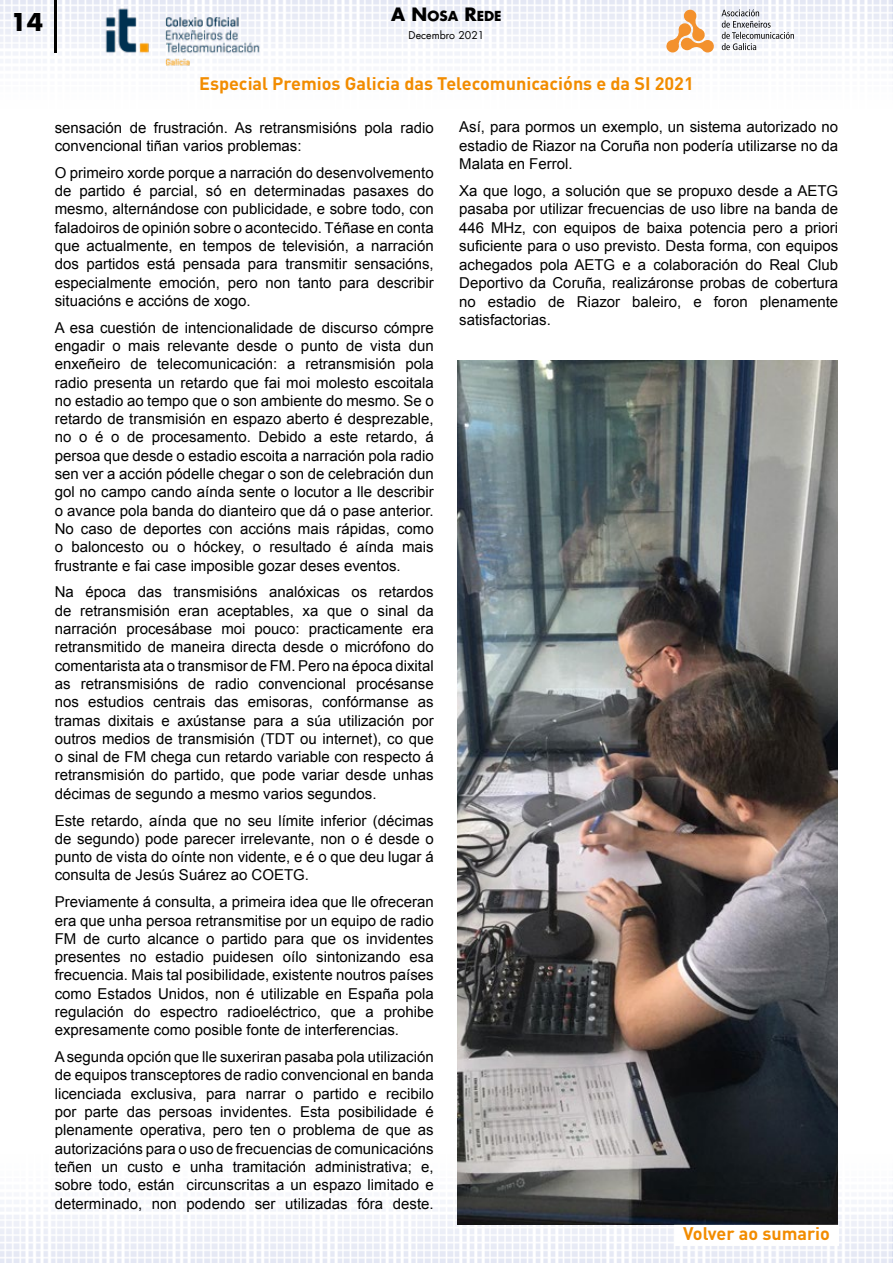
<style>
.page{position:relative;width:893px;height:1263px;background:#fff}
.page>*{position:absolute;margin:0;border:0;box-sizing:border-box;transform-origin:0 0}
.t1{font:700 24px "Futura LT";color:#000}
.t2{font:700 18px "DIN Pro";color:#f28c00}
.t3{font:15px/18.3px "Arial";color:#000;text-align:justify}
.t4{font:700 13.5px "Futura LT";color:#000}
.t5{font:10.5px "Futura LT";color:#000}
.s1{font-size:18px}
</style>
<div class="page">
<img style="left:0;top:0;width:893px;height:76px">
<img style="left:0;top:1141px;width:893px;height:122px">
<svg style="left:666px;top:10px;width:49px;height:42px"></svg>
<svg style="left:721px;top:10px;width:73px;height:40px"></svg>
<hr style="left:54px;top:0;width:3px;height:52px;background:#000">
<img style="left:99px;top:5px;width:170px;height:66px">
<img style="left:458px;top:360px;width:379px;height:865px">
<div style="left:675px;top:1225px;width:163px;height:20px;background:#fff"></div>
<h1 class="t1" style="left:10px;top:6px;width:34px">14</h1>
<p class="t4" style="left:391px;top:7px;width:112px"><span class="s1">A N</span>OSA <span class="s1">R</span>EDE</p>
<p class="t5" style="left:409px;top:29px;width:77px">Decembro 2021</p>
<p class="t2" style="left:199px;top:70px;width:496px">Especial Premios Galicia das Telecomunicacións e da SI 2021</p>
<p class="t3" style="left:55px;top:118px;width:380px">sensación de frustración. As retransmisións pola radio convencional tiñan varios problemas:</p>
<p class="t3" style="left:55px;top:163px;width:380px">O primeiro xorde porque a narración do desenvolvemento de partido é parcial, só en determinadas pasaxes do mesmo, alternándose con publicidade, e sobre todo, con faladoiros de opinión sobre o acontecido. Téñase en conta que actualmente, en tempos de televisión, a narración dos partidos está pensada para transmitir sensacións, especialmente emoción, pero non tanto para describir situacións e accións de xogo.</p>
<p class="t3" style="left:55px;top:318px;width:380px">A esa cuestión de intencionalidade de discurso cómpre engadir o mais relevante desde o punto de vista dun enxeñeiro de telecomunicación: a retransmisión pola radio presenta un retardo que fai moi molesto escoitala no estadio ao tempo que o son ambiente do mesmo. Se o retardo de transmisión en espazo aberto é desprezable, no o é o de procesamento. Debido a este retardo, á persoa que desde o estadio escoita a narración pola radio sen ver a acción pódelle chegar o son de celebración dun gol no campo cando aínda sente o locutor a lle describir o avance pola banda do dianteiro que dá o pase anterior.<br>No caso de deportes con accións mais rápidas, como o baloncesto ou o hóckey, o resultado é aínda mais frustrante e fai case imposible gozar deses eventos.</p>
<p class="t3" style="left:55px;top:583px;width:380px">Na época das transmisións analóxicas os retardos de retransmisión eran aceptables, xa que o sinal da narración procesábase moi pouco: practicamente era retransmitido de maneira directa desde o micrófono do comentarista ata o transmisor de FM. Pero na época dixital as retransmisións de radio convencional procésanse nos estudios centrais das emisoras, confórmanse as tramas dixitais e axústanse para a súa utilización por outros medios de transmisión (TDT ou internet), co que o sinal de FM chega cun retardo variable con respecto á retransmisión do partido, que pode variar desde unhas décimas de segundo a mesmo varios segundos.</p>
<p class="t3" style="left:55px;top:811px;width:380px">Este retardo, aínda que no seu límite inferior (décimas de segundo) pode parecer irrelevante, non o é desde o punto de vista do oínte non vidente, e é o que deu lugar á consulta de Jesús Suárez ao COETG.</p>
<p class="t3" style="left:55px;top:893px;width:380px">Previamente á consulta, a primeira idea que lle ofreceran era que unha persoa retransmitise por un equipo de radio FM de curto alcance o partido para que os invidentes presentes no estadio puidesen oílo sintonizando esa frecuencia. Mais tal posibilidade, existente noutros países como Estados Unidos, non é utilizable en España pola regulación do espectro radioeléctrico, que a prohibe expresamente como posible fonte de interferencias.</p>
<p class="t3" style="left:55px;top:1048px;width:380px">A segunda opción que lle suxeriran pasaba pola utilización de equipos transceptores de radio convencional en banda licenciada exclusiva, para narrar o partido e recibilo por parte das persoas invidentes. Esta posibilidade é plenamente operativa, pero ten o problema de que as autorizacións para o uso de frecuencias de comunicacións teñen un custo e unha tramitación administrativa; e, sobre todo, están circunscritas a un espazo limitado e determinado, non podendo ser utilizadas fóra deste.</p>
<p class="t3" style="left:459px;top:118px;width:380px">Así, para pormos un exemplo, un sistema autorizado no estadio de Riazor na Coruña non podería utilizarse no da Malata en Ferrol.</p>
<p class="t3" style="left:459px;top:182px;width:380px">Xa que logo, a solución que se propuxo desde a AETG pasaba por utilizar frecuencias de uso libre na banda de 446 MHz, con equipos de baixa potencia pero a priori suficiente para o uso previsto. Desta forma, con equipos achegados pola AETG e a colaboración do Real Club Deportivo da Coruña, realizáronse probas de cobertura no estadio de Riazor baleiro, e foron plenamente satisfactorias.</p>
<p class="t2" style="left:683px;top:1219px;width:148px">Volver ao sumario</p>
</div>
